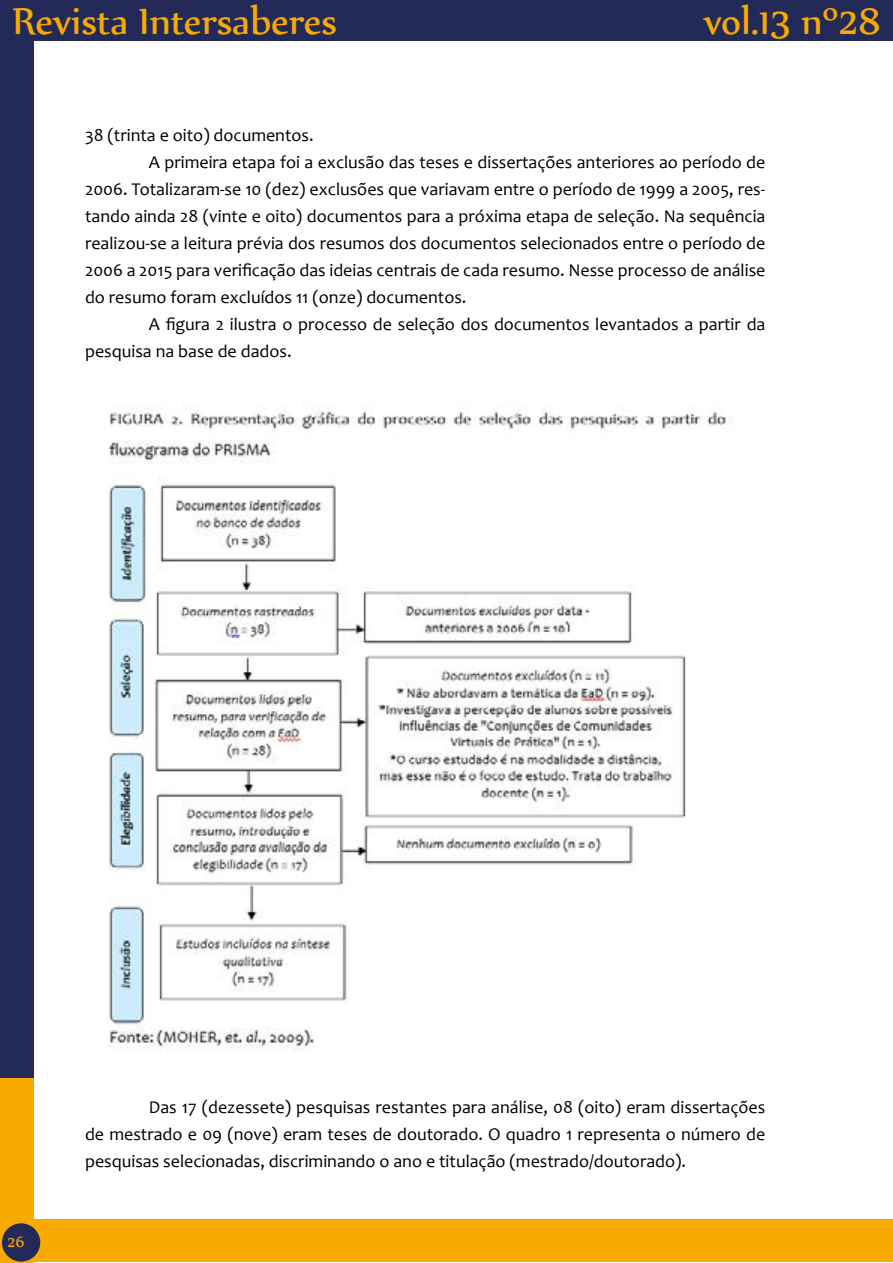
<style>
.page{position:relative;width:893px;height:1263px;background:#fff}
.page>*{position:absolute;margin:0;border:0;box-sizing:border-box;transform-origin:0 0}
.t1{font:45px "Nyala";color:#f8aa00}
.t2{font:18px/27px "Candara";color:#000;text-align:justify}
.t3{font:18px "Nyala";color:#f8aa00}
</style>
<div class="page">
<div style="left:0;top:0;width:33px;height:1081px;background:#232a57"></div>
<div style="left:0;top:0;width:893px;height:41px;background:#232a57"></div>
<div style="left:0;top:1078px;width:33px;height:185px;background:#f8aa00"></div>
<div style="left:21px;top:1219px;width:872px;height:43px;background:#f8aa00"></div>
<div style="left:2px;top:1223px;width:38px;height:38px;background:#232a57;border-radius:50%"></div>
<img style="left:108px;top:404px;width:625px;height:647px">
<h1 class="t1" style="left:13px;top:-6px;width:326px">Revista Intersaberes</h1>
<h1 class="t1" style="left:704px;top:-6px;width:178px">vol.13 nº28</h1>
<p class="t2" style="left:85px;top:121px;width:230px">38 (trinta e oito) documentos.</p>
<p class="t2" style="left:149px;top:148px;width:618px">A primeira etapa foi a exclusão das teses e dissertações anteriores ao período de</p>
<p class="t2" style="left:85px;top:175px;width:682px">2006. Totalizaram-se 10 (dez) exclusões que variavam entre o período de 1999 a 2005, res-</p>
<p class="t2" style="left:85px;top:202px;width:682px">tando ainda 28 (vinte e oito) documentos para a próxima etapa de seleção. Na sequência</p>
<p class="t2" style="left:85px;top:229px;width:682px">realizou-se a leitura prévia dos resumos dos documentos selecionados entre o período de</p>
<p class="t2" style="left:85px;top:256px;width:682px">2006 a 2015 para verificação das ideias centrais de cada resumo. Nesse processo de análise</p>
<p class="t2" style="left:85px;top:283px;width:383px">do resumo foram excluídos 11 (onze) documentos.</p>
<p class="t2" style="left:149px;top:310px;width:618px">A figura 2 ilustra o processo de seleção dos documentos levantados a partir da</p>
<p class="t2" style="left:85px;top:337px;width:208px">pesquisa na base de dados.</p>
<p class="t3" style="left:8px;top:1231px;width:19px">26</p>
<p class="t2" style="left:85px;top:1093px;width:682px;text-indent:64px">Das 17 (dezessete) pesquisas restantes para análise, 08 (oito) eram dissertações de mestrado e 09 (nove) eram teses de doutorado. O quadro 1 representa o número de pesquisas selecionadas, discriminando o ano e titulação (mestrado/doutorado).</p>
</div>
